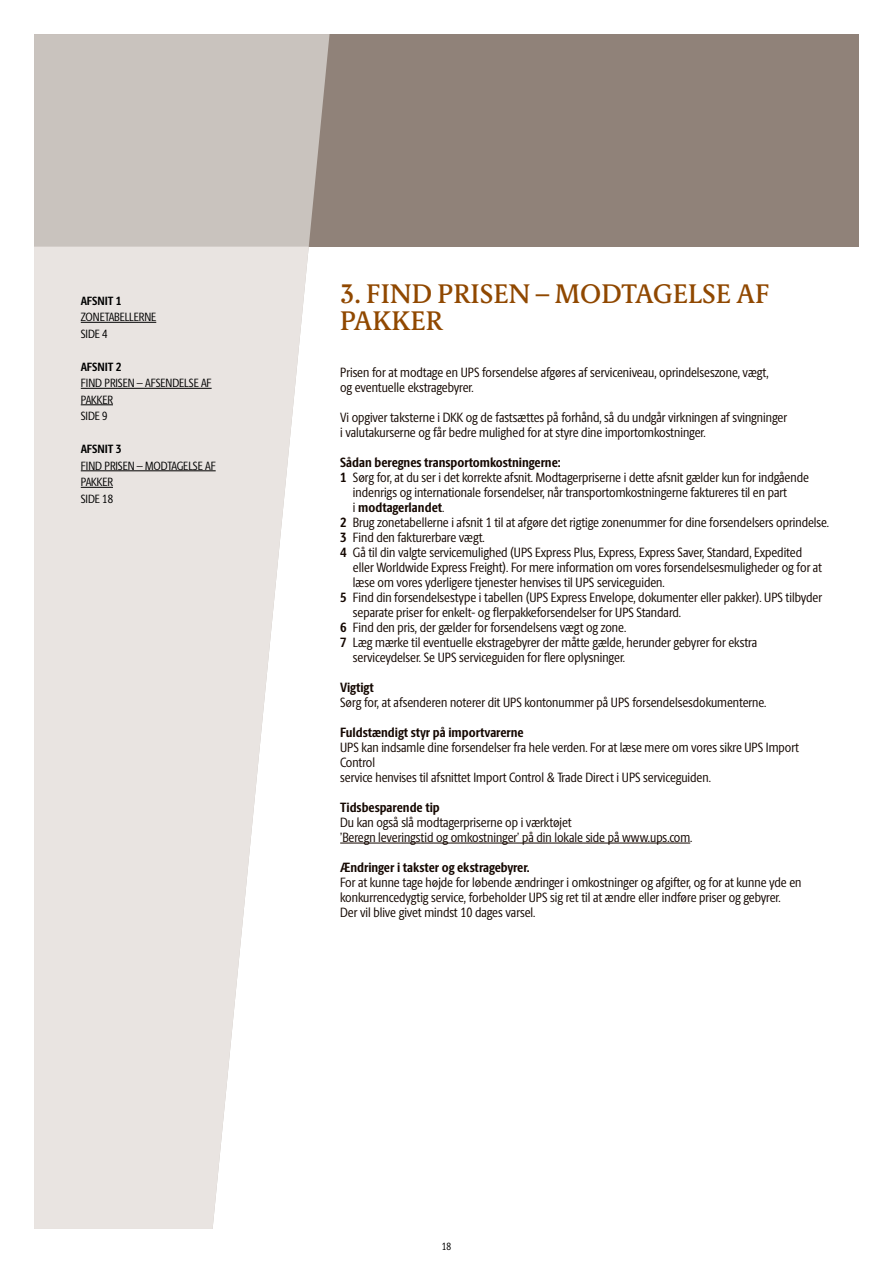
<style>
.page{position:relative;width:893px;height:1263px;background:#fff}
.page>*{position:absolute;margin:0;border:0;box-sizing:border-box;transform-origin:0 0}
.t1{font:500 27px/27px "UPS Berlingske Serif Tx";color:#904800}
.t2{font:13.5px/15px "UPS Berlingske Sans Cn";color:#140700}
.t3{font:700 13.5px "UPS Berlingske Sans Cn";color:#140700}
.t4{font:12px/16.5px "UPS Berlingske Sans Cn";color:#000}
.t5{font:700 12px "UPS Berlingske Sans Cn";letter-spacing:-.01em;color:#000}
.t6{font:10.5px "UPS Berlingske Sans Cn";color:#000}
.s1{font-weight:700}
.s2{font-weight:400}
</style>
<div class="page">
<div style="left:34px;top:34px;width:825px;height:213px;background:#908279"></div>
<div style="left:34px;top:34px;width:296px;height:213px;background:#c9c3be"></div>
<svg style="left:34px;top:247px;width:275px;height:982px;fill:#e9e4e1"></svg>
<hr style="left:340px;top:843px;width:350px;height:1px;background:#140700">
<hr style="left:81px;top:322px;width:75px;height:1px;background:#000">
<hr style="left:81px;top:388px;width:131px;height:1px;background:#000">
<hr style="left:81px;top:404px;width:32px;height:1px;background:#000">
<hr style="left:81px;top:470px;width:135px;height:1px;background:#000">
<hr style="left:81px;top:487px;width:32px;height:1px;background:#000">
<p class="t5" style="left:81px;top:291px;width:42px">AFSNIT 1</p>
<p class="t4" style="left:81px;top:308px;width:77px">ZONETABELLERNE<br>SIDE 4</p>
<p class="t5" style="left:81px;top:357px;width:42px">AFSNIT 2</p>
<p class="t4" style="left:81px;top:374px;width:132px">FIND PRISEN – AFSENDELSE AF<br>PAKKER<br>SIDE 9</p>
<p class="t5" style="left:81px;top:440px;width:42px">AFSNIT 3</p>
<p class="t4" style="left:81px;top:457px;width:136px">FIND PRISEN – MODTAGELSE AF<br>PAKKER<br>SIDE 18</p>
<h1 class="t1" style="left:340px;top:281px;width:431px">3. FIND PRISEN – MODTAGELSE AF<br>PAKKER</h1>
<p class="t2" style="left:340px;top:364px;width:430px">Prisen for at modtage en UPS forsendelse afgøres af serviceniveau, oprindelseszone, vægt, og eventuelle ekstragebyrer.</p>
<p class="t2" style="left:340px;top:409px;width:448px">Vi opgiver taksterne i DKK og de fastsættes på forhånd, så du undgår virkningen af svingninger i valutakurserne og får bedre mulighed for at styre dine importomkostninger.</p>
<p class="t3" style="left:340px;top:452px;width:222px">Sådan beregnes transportomkostningerne:</p>
<p class="t2" style="left:340px;top:469px;width:470px"><span class="s1">1</span> Sørg for, at du ser i det korrekte afsnit. Modtagerpriserne i dette afsnit gælder kun for indgående</p>
<p class="t2" style="left:353px;top:484px;width:436px">indenrigs og internationale forsendelser, når transportomkostningerne faktureres til en part</p>
<p class="t3" style="left:353px;top:497px;width:93px"><span class="s2">i</span> modtagerlandet<span class="s2">.</span></p>
<p class="t2" style="left:340px;top:514px;width:490px"><span class="s1">2</span> Brug zonetabellerne i afsnit 1 til at afgøre det rigtige zonenummer for dine forsendelsers oprindelse.</p>
<p class="t2" style="left:340px;top:529px;width:146px"><span class="s1">3</span> Find den fakturerbare vægt.</p>
<p class="t2" style="left:340px;top:544px;width:463px"><span class="s1">4</span> Gå til din valgte servicemulighed (UPS Express Plus, Express, Express Saver, Standard, Expedited</p>
<p class="t2" style="left:353px;top:559px;width:471px">eller Worldwide Express Freight). For mere information om vores forsendelsesmuligheder og for at</p>
<p class="t2" style="left:353px;top:574px;width:313px">læse om vores yderligere tjenester henvises til UPS serviceguiden.</p>
<p class="t2" style="left:340px;top:589px;width:483px"><span class="s1">5</span> Find din forsendelsestype i tabellen (UPS Express Envelope, dokumenter eller pakker). UPS tilbyder</p>
<p class="t2" style="left:353px;top:604px;width:330px">separate priser for enkelt- og flerpakkeforsendelser for UPS Standard.</p>
<p class="t2" style="left:340px;top:619px;width:288px"><span class="s1">6</span> Find den pris, der gælder for forsendelsens vægt og zone.</p>
<p class="t2" style="left:340px;top:634px;width:418px"><span class="s1">7</span> Læg mærke til eventuelle ekstragebyrer der måtte gælde, herunder gebyrer for ekstra</p>
<p class="t2" style="left:353px;top:649px;width:274px">serviceydelser. Se UPS serviceguiden for flere oplysninger.</p>
<p class="t3" style="left:340px;top:677px;width:35px">Vigtigt</p>
<p class="t2" style="left:340px;top:694px;width:428px">Sørg for, at afsenderen noterer dit UPS kontonummer på UPS forsendelsesdokumenterne.</p>
<p class="t3" style="left:340px;top:722px;width:185px">Fuldstændigt styr på importvarerne</p>
<p class="t2" style="left:340px;top:739px;width:460px">UPS kan indsamle dine forsendelser fra hele verden. For at læse mere om vores sikre UPS Import<br>Control<br>service henvises til afsnittet Import Control &amp; Trade Direct i UPS serviceguiden.</p>
<p class="t3" style="left:340px;top:797px;width:101px">Tidsbesparende tip</p>
<p class="t2" style="left:340px;top:814px;width:354px">Du kan også slå modtagerpriserne op i værktøjet<br>’Beregn leveringstid og omkostninger’ på din lokale side på www.ups.com.</p>
<p class="t3" style="left:340px;top:857px;width:191px">Ændringer i takster og ekstragebyrer.</p>
<p class="t2" style="left:340px;top:874px;width:463px">For at kunne tage højde for løbende ændringer i omkostninger og afgifter, og for at kunne yde en konkurrencedygtig service, forbeholder UPS sig ret til at ændre eller indføre priser og gebyrer.<br>Der vil blive givet mindst 10 dages varsel.</p>
<p class="t6" style="left:442px;top:1239px;width:11px">18</p>
</div>
